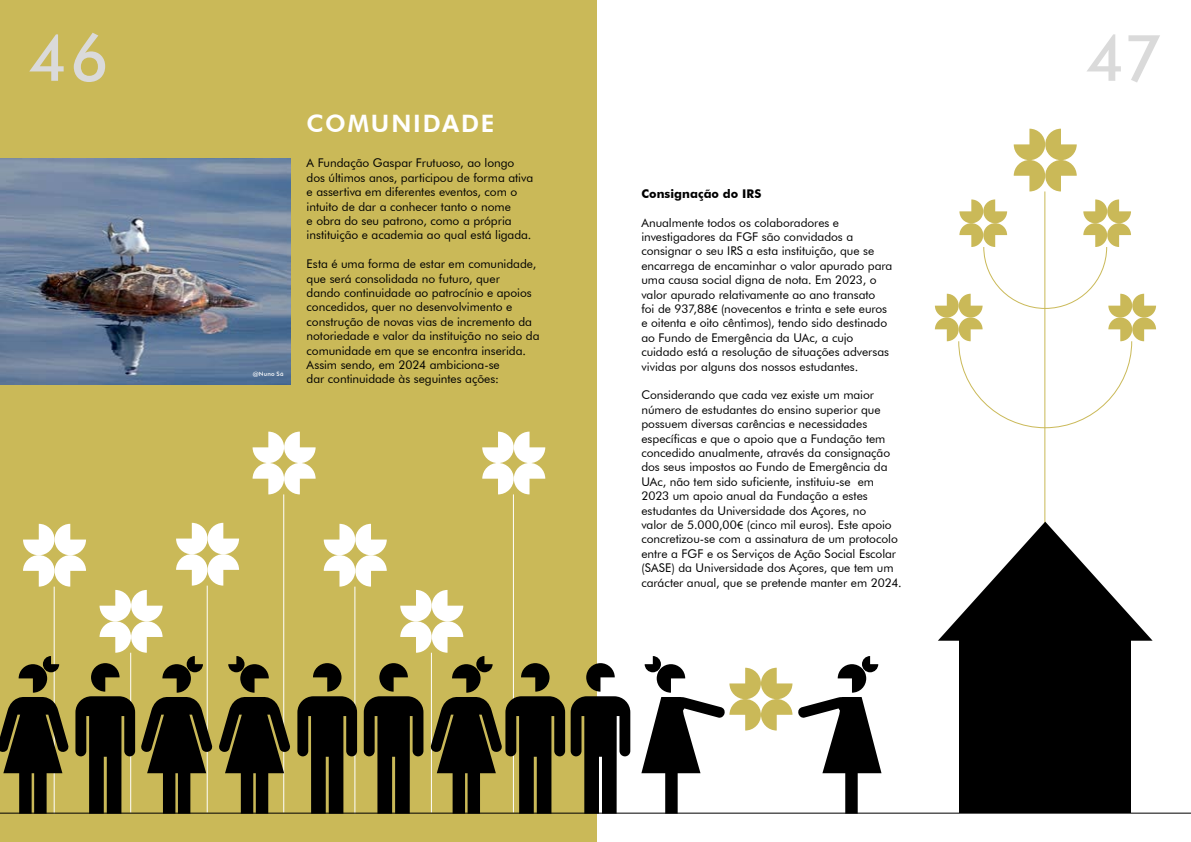
<style>
.page{position:relative;width:1191px;height:842px;background:#fff}
.page>*{position:absolute;margin:0;border:0;box-sizing:border-box;transform-origin:0 0}
.t1{font:500 64.2px "Futura BT";color:#dadada}
.t2{font:800 24px "Futura BT";letter-spacing:.075em;color:#fff}
.t3{font:12px/14.4px "Futura BT";letter-spacing:-.005em;color:#000}
.t4{font:700 12px "Futura BT";letter-spacing:.005em;color:#000}
.t5{font:500 6px "Futura BT";letter-spacing:.03em;color:#fff}
.s1{font-family:"Myriad Pro"}
</style>
<div class="page">
<div style="left:0;top:0;width:597px;height:842px;background:#cab958"></div>
<svg style="left:253px;top:432px;width:62px;height:62px"></svg>
<hr style="left:283px;top:494px;width:1px;height:319px;background:#fff">
<svg style="left:482px;top:432px;width:63px;height:62px"></svg>
<hr style="left:513px;top:494px;width:1px;height:319px;background:#fff">
<svg style="left:1013px;top:129px;width:63px;height:62px"></svg>
<hr style="left:1044px;top:191px;width:1px;height:390px;background:#cab958">
<svg style="left:935px;top:199px;width:221px;height:230px"></svg>
<hr style="left:0;top:813px;width:1191px;height:1px;background:#000">
<svg style="left:0;top:523px;width:291px;height:291px"></svg>
<img style="left:0;top:158px;width:291px;height:226px">
<svg style="left:641px;top:656px;width:240px;height:158px"></svg>
<svg style="left:297px;top:524px;width:333px;height:290px"></svg>
<div style="left:959px;top:619px;width:172px;height:194px;background:#000"></div>
<svg style="left:938px;top:522px;width:214px;height:119px"></svg>
<h1 class="t1" style="left:28px;top:19px;width:82px">46</h1>
<h1 class="t1" style="left:1085px;top:19px;width:78px">47</h1>
<h2 class="t2" style="left:307px;top:109px;width:189px">COMUNIDADE</h2>
<p class="t3" style="left:307px;top:156px;width:228px">A Fundação Gaspar Frutuoso, ao longo dos últimos anos, participou de forma ativa e assertiva em diferentes eventos, com o intuito de dar a conhecer tanto o nome<br>e obra do seu patrono, como a própria instituição e academia ao qual está ligada.</p>
<p class="t3" style="left:307px;top:257px;width:234px">Esta é uma forma de estar em comunidade, que será consolidada no futuro, quer<br>dando continuidade ao patrocínio e apoios concedidos, quer no desenvolvimento e construção de novas vias de incremento da notoriedade e valor da instituição no seio da comunidade em que se encontra inserida.<br>Assim sendo, em 2024 ambiciona-se<br>dar continuidade às seguintes ações:</p>
<p class="t4" style="left:641px;top:186px;width:121px">Consignação do IRS</p>
<p class="t3" style="left:641px;top:215px;width:252px">Anualmente todos os colaboradores e investigadores da FGF são convidados a consignar o seu IRS a esta instituição, que se encarrega de encaminhar o valor apurado para uma causa social digna de nota. Em 2023, o valor apurado relativamente ao ano transato<br>foi de 937,88<span class="s1">€</span> (novecentos e trinta e sete euros e oitenta e oito cêntimos), tendo sido destinado ao Fundo de Emergência da UAc, a cujo cuidado está a resolução de situações adversas vividas por alguns dos nossos estudantes.</p>
<p class="t3" style="left:641px;top:388px;width:262px">Considerando que cada vez existe um maior número de estudantes do ensino superior que possuem diversas carências e necessidades específicas e que o apoio que a Fundação tem concedido anualmente, através da consignação dos seus impostos ao Fundo de Emergência da UAc, não tem sido suficiente, instituiu-se em 2023 um apoio anual da Fundação a estes estudantes da Universidade dos Açores, no<br>valor de 5.000,00<span class="s1">€</span> (cinco mil euros). Este apoio concretizou-se com a assinatura de um protocolo entre a FGF e os Serviços de Ação Social Escolar (SASE) da Universidade dos Açores, que tem um carácter anual, que se pretende manter em 2024.</p>
<p class="t5" style="left:253px;top:370px;width:32px">@Nuno Sá</p>
</div>
